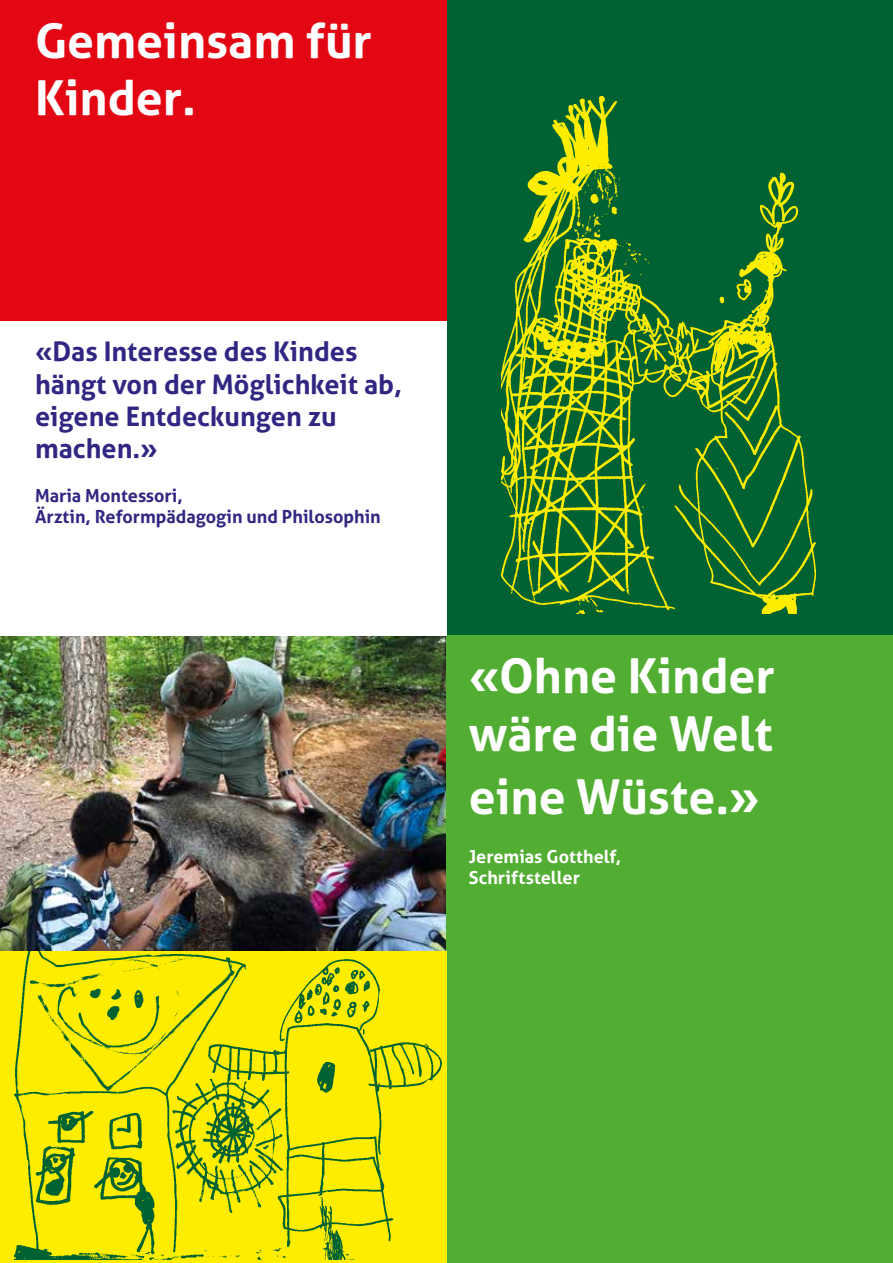
<style>
.page{position:relative;width:893px;height:1263px;background:#fff}
.page>*{position:absolute;margin:0;border:0;box-sizing:border-box;transform-origin:0 0}
.t1{font:700 48px/57.6px "Aller";color:#fff}
.t2{font:700 27px/32.4px "Aller";color:#312783}
.t3{font:700 18px/21.6px "Aller";color:#312783}
.t4{font:700 18px/21px "Aller";color:#fff}
</style>
<div class="page">
<img style="left:0;top:637px;width:446px;height:314px">
<div style="left:446px;top:0;width:447px;height:636px;background:#006133"></div>
<img style="left:502px;top:96px;width:314px;height:517px">
<div style="left:446px;top:636px;width:447px;height:627px;background:#52ae32"></div>
<div style="left:0;top:0;width:446px;height:320px;background:#e30613"></div>
<div style="left:0;top:951px;width:446px;height:312px;background:#ffed00"></div>
<img style="left:14px;top:951px;width:429px;height:308px">
<h1 class="t1" style="left:35px;top:12px;width:338px">Gemeinsam für<br>Kinder.</h1>
<p class="t2" style="left:35px;top:335px;width:368px">«Das Interesse des Kindes hängt von der Möglichkeit ab, eigene Entdeckungen zu machen.»</p>
<p class="t3" style="left:35px;top:484px;width:347px">Maria Montessori,<br>Ärztin, Reformpädagogin und Philosophin</p>
<h1 class="t1" style="left:469px;top:647px;width:308px">«Ohne Kinder wäre die Welt</h1>
<h1 class="t1" style="left:469px;top:768px;width:293px">eine Wüste.»</h1>
<p class="t4" style="left:469px;top:846px;width:154px">Jeremias Gotthelf,<br>Schriftsteller</p>
</div>
